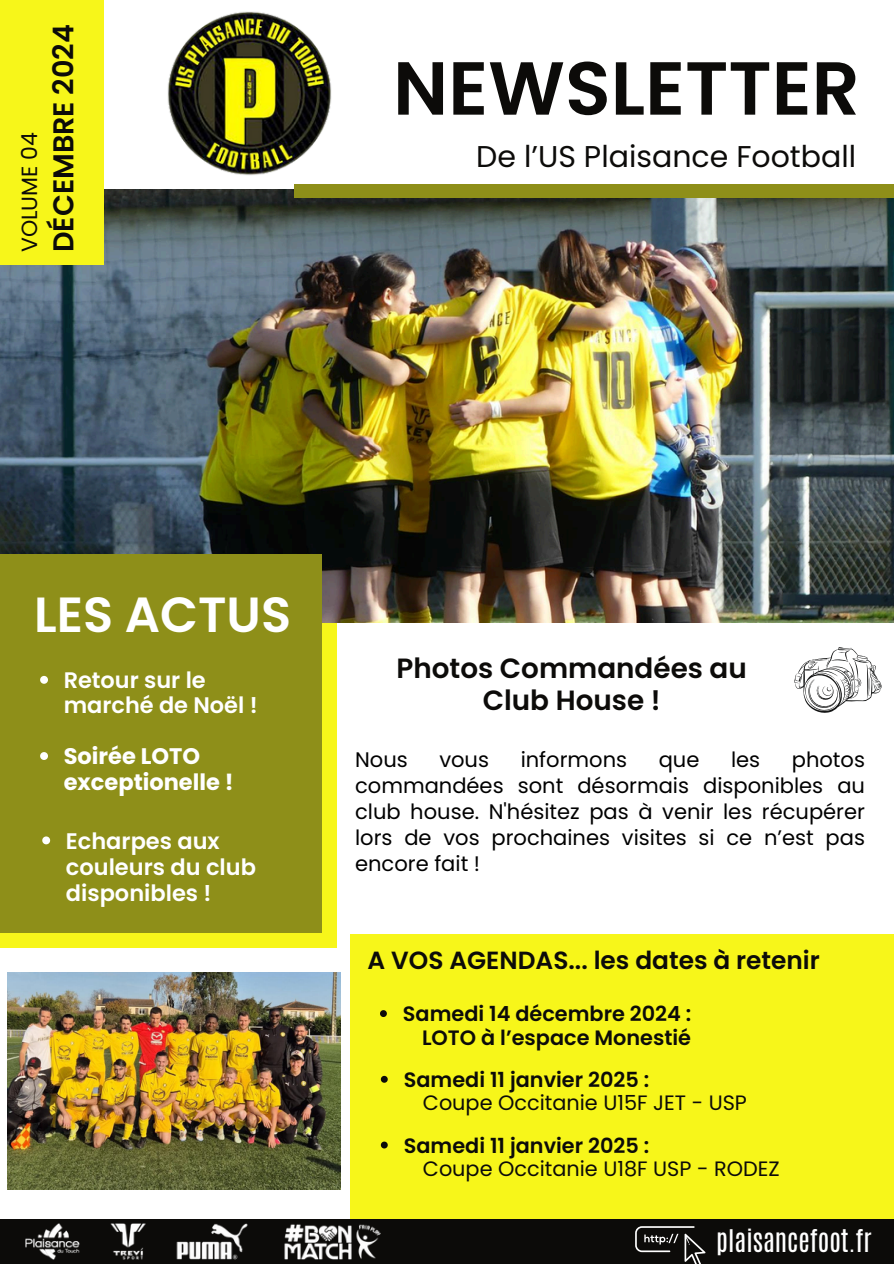
<style>
.page{position:relative;width:894px;height:1264px;background:#fff}
.page>*{position:absolute;margin:0;border:0;box-sizing:border-box;transform-origin:0 0}
.t1{font:600 75px "Poppins";color:#0c0b09}
.t2{font:600 49.35px "Poppins";color:#fff}
.t3{font:30px "Poppins";color:#0c0b09}
.t4{font:600 28.65px "Poppins";color:#0c0b09}
.t5{font:600 27.75px/31.5px "Poppins";color:#0c0b09;text-align:center}
.t6{font:26.1px "Antonio";color:#fff}
.t7{font:600 24.75px "Poppins";color:#0c0b09}
.t8{font:600 22.5px/25.8px "Poppins";color:#fff}
.t9{font:700 22.5px/25.8px "Poppins";color:#fff}
.t10{font:21.9px "Poppins";color:#0c0b09}
.t11{font:21px/25.8px "Poppins";color:#000;text-align:justify}
.t12{font:600 20.85px "Poppins";color:#0c0b09}
.t13{font:20.85px "Poppins";color:#0c0b09}
</style>
<div class="page">
<div style="left:0;top:572px;width:336px;height:375px;background:#f7f61a"></div>
<img style="left:0;top:189px;width:893px;height:434px">
<div style="left:294px;top:184px;width:599px;height:14px;background:#8e8f19"></div>
<div style="left:0;top:0;width:103px;height:264px;background:#f7f61a"></div>
<div style="left:0;top:554px;width:322px;height:378px;background:#8e8f19"></div>
<img style="left:7px;top:972px;width:333px;height:217px">
<div style="left:349px;top:934px;width:544px;height:329px;background:#f7f61a"></div>
<img style="left:167px;top:11px;width:165px;height:164px">
<div style="left:0;top:1219px;width:893px;height:44px;background:#0c0b09"></div>
<img style="left:25px;top:1223px;width:355px;height:36px">
<svg style="left:635px;top:1226px;width:70px;height:37px"></svg>
<svg style="left:794px;top:647px;width:87px;height:66px"></svg>
<svg style="left:40px;top:676px;width:8px;height:7px"></svg>
<svg style="left:40px;top:752px;width:8px;height:8px"></svg>
<svg style="left:380px;top:1010px;width:7px;height:7px"></svg>
<svg style="left:381px;top:1141px;width:6px;height:7px"></svg>
<svg style="left:381px;top:1075px;width:6px;height:7px"></svg>
<svg style="left:42px;top:836px;width:8px;height:8px"></svg>
<h3 class="t10" style="left:14px;top:252px;width:121px;rotate:-90deg">VOLUME 04</h3>
<p class="t4" style="left:43px;top:252px;width:229px;rotate:-90deg">DÉCEMBRE 2024</p>
<p class="t1" style="left:393px;top:36px;width:468px">NEWSLETTER</p>
<p class="t3" style="left:476px;top:136px;width:381px">De l’US Plaisance Football</p>
<h1 class="t2" style="left:34px;top:580px;width:258px">LES ACTUS</h1>
<h5 class="t8" style="left:64px;top:668px;width:195px;line-height:24.8px">Retour sur le marché de Noël !</h5>
<h2 class="t9" style="left:64px;top:743px;width:171px">Soirée LOTO exceptionelle !</h2>
<p class="t8" style="left:66px;top:828px;width:191px">Echarpes aux couleurs du club disponibles !</p>
<p class="t5" style="left:396px;top:653px;width:352px">Photos Commandées au<br>Club House !</p>
<p class="t11" style="left:355px;top:747px;width:54px">Nous</p>
<p class="t11" style="left:439px;top:747px;width:51px">vous</p>
<p class="t11" style="left:520px;top:747px;width:108px">informons</p>
<p class="t11" style="left:658px;top:747px;width:42px">que</p>
<p class="t11" style="left:730px;top:747px;width:31px">les</p>
<p class="t11" style="left:355px;top:747px;width:511px;text-indent:436px">photos commandées sont désormais disponibles au club house. N'hésitez pas à venir les récupérer lors de vos prochaines visites si ce n’est pas encore fait !</p>
<p class="t7" style="left:367px;top:943px;width:453px">A VOS AGENDAS... les dates à retenir</p>
<p class="t12" style="left:403px;top:999px;width:290px">Samedi 14 décembre 2024 :</p>
<p class="t12" style="left:422px;top:1022px;width:270px">LOTO à l’espace Monestié</p>
<p class="t12" style="left:404px;top:1064px;width:247px">Samedi 11 janvier 2025 :</p>
<h6 class="t13" style="left:423px;top:1088px;width:325px">Coupe Occitanie U15F JET - USP</h6>
<p class="t12" style="left:404px;top:1130px;width:247px">Samedi 11 janvier 2025 :</p>
<h4 class="t13" style="left:423px;top:1154px;width:358px">Coupe Occitanie U18F USP - RODEZ</h4>
<p class="t6" style="left:716px;top:1221px;width:157px">plaisancefoot.fr</p>
</div>
